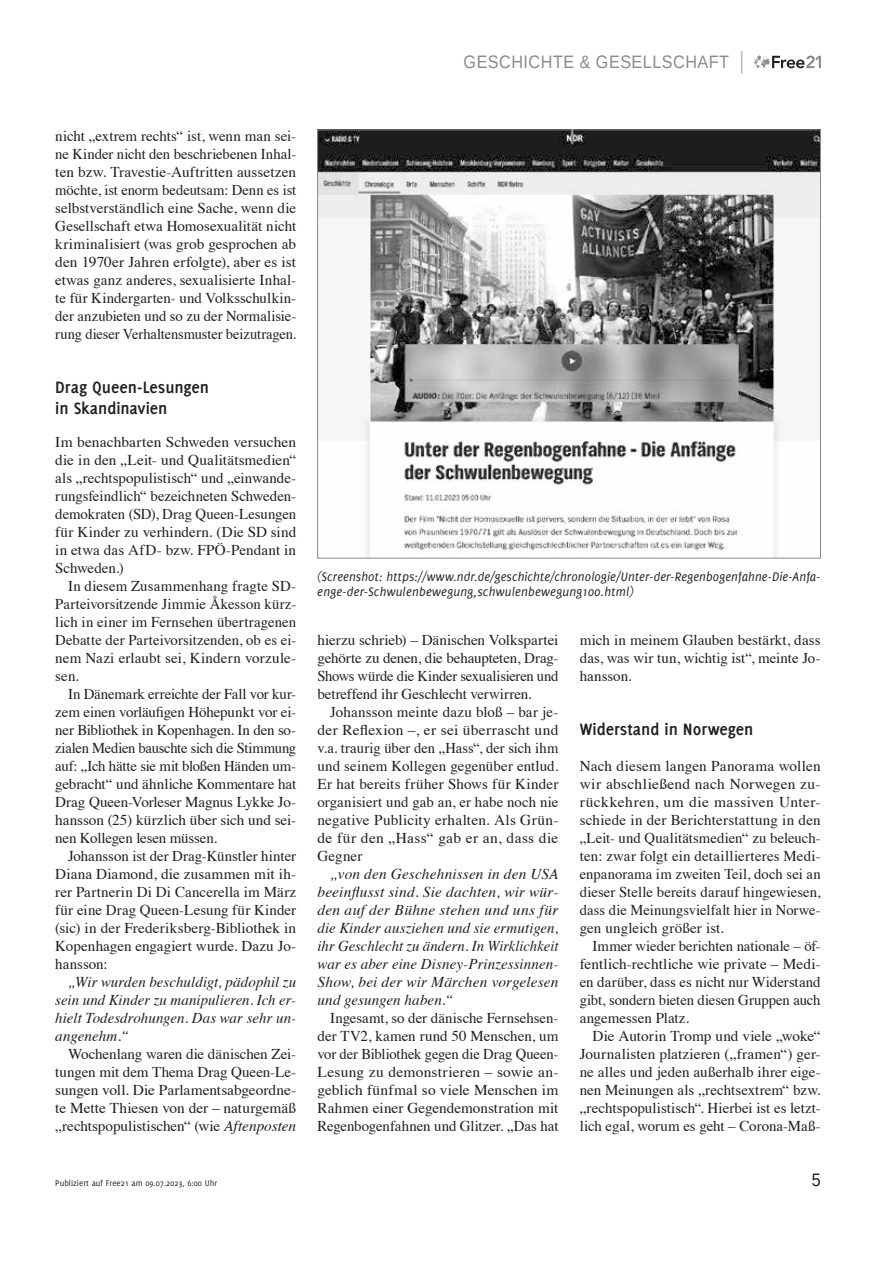
<style>
.page{position:relative;width:893px;height:1263px;background:#fff}
.page>*{position:absolute;margin:0;border:0;box-sizing:border-box;transform-origin:0 0}
.t1{font:700 18px/21px "Delicious";letter-spacing:-.005em;color:#1f1f1f}
.t2{font:18px "Liberation Sans";letter-spacing:.03em;color:#8a8a8a;scale:.9 1}
.t3{font:18px "Liberation Sans";color:#1f1f1f;scale:.9 1}
.t4{font:15px/18px "Times";color:#1f1f1f;text-align:justify}
.t5{font:italic 15px/18px "Times";letter-spacing:.005em;color:#1f1f1f;text-align:justify}
.t6{font:italic 13.5px/15px "Delicious";letter-spacing:.01em;color:#1f1f1f}
.t7{font:9px "Delicious";color:#1f1f1f}
.s1{font-style:italic}
</style>
<div class="page">
<svg style="left:755px;top:55px;width:66px;height:13px"></svg>
<svg style="left:741px;top:51px;width:1px;height:23px"></svg>
<img style="left:319px;top:132px;width:500px;height:424px">
<p class="t2" style="left:464px;top:51px;width:297px">GESCHICHTE &amp; GESELLSCHAFT</p>
<p class="t4" style="left:55px;top:126px;width:242px">nicht „extrem rechts“ ist, wenn man sei&shy;ne Kinder nicht den beschriebenen Inhal&shy;ten bzw. Travestie-Auftritten aussetzen möchte, ist enorm bedeutsam: Denn es ist selbstverständlich eine Sache, wenn die Gesellschaft etwa Homosexualität nicht kriminalisiert (was grob gesprochen ab den 1970er Jahren erfolgte), aber es ist etwas ganz anderes, sexualisierte Inhal&shy;te für Kindergarten- und Volksschulkin&shy;der anzubieten und so zu der Normalisie&shy;rung dieser Verhaltensmuster beizutragen.</p>
<p class="t1" style="left:55px;top:377px;width:155px">Drag Queen-Lesungen in Skandinavien</p>
<p class="t4" style="left:55px;top:432px;width:242px">Im benachbarten Schweden versuchen die in den „Leit- und Qualitätsmedien“ als „rechtspopulistisch“ und „einwande&shy;rungsfeindlich“ bezeichneten Schweden&shy;demokraten (SD), Drag Queen-Lesungen für Kinder zu verhindern. (Die SD sind in etwa das AfD- bzw. FPÖ-Pendant in Schweden.)</p>
<p class="t4" style="left:55px;top:576px;width:242px;text-indent:13px">In diesem Zusammenhang fragte SD-Parteivorsitzende Jimmie Åkesson kürz&shy;lich in einer im Fernsehen übertragenen Debatte der Parteivorsitzenden, ob es ei&shy;nem Nazi erlaubt sei, Kindern vorzule&shy;sen.</p>
<p class="t4" style="left:55px;top:684px;width:242px;text-indent:13px">In Dänemark erreichte der Fall vor kur&shy;zem einen vorläufigen Höhepunkt vor ei&shy;ner Bibliothek in Kopenhagen. In den so&shy;zialen Medien bauschte sich die Stimmung auf: „Ich hätte sie mit bloßen Händen um&shy;gebracht“ und ähnliche Kommentare hat Drag Queen-Vorleser Magnus Lykke Jo&shy;hansson (25) kürzlich über sich und sei&shy;nen Kollegen lesen müssen.</p>
<p class="t4" style="left:55px;top:846px;width:242px;text-indent:13px">Johansson ist der Drag-Künstler hinter Diana Diamond, die zusammen mit ih&shy;rer Partnerin Di Di Cancerella im März für eine Drag Queen-Lesung für Kinder (sic) in der Frederiksberg-Bibliothek in Kopenhagen engagiert wurde. Dazu Jo&shy;hansson:</p>
<p class="t5" style="left:55px;top:972px;width:242px;text-indent:13px">„Wir wurden beschuldigt, pädophil zu sein und Kinder zu manipulieren. Ich er&shy;hielt Todesdrohungen. Das war sehr un&shy;angenehm.“</p>
<p class="t4" style="left:55px;top:1044px;width:242px;text-indent:13px">Wochenlang waren die dänischen Zei&shy;tungen mit dem Thema Drag Queen-Le&shy;sungen voll. Die Parlamentsabgeordne&shy;te Mette Thiesen von der – naturgemäß „rechtspopulistischen“ (wie <span class="s1">Aftenposten</span></p>
<p class="t6" style="left:317px;top:569px;width:505px">(Screenshot: https://www.ndr.de/geschichte/chronologie/Unter-der-Regenbogenfahne-Die-Anfa&shy;enge-der-Schwulenbewegung,schwulenbewegung100.html)</p>
<p class="t4" style="left:317px;top:630px;width:242px">hierzu schrieb) – Dänischen Volkspartei gehörte zu denen, die behaupteten, Drag-Shows würde die Kinder sexualisieren und betreffend ihr Geschlecht verwirren.</p>
<p class="t4" style="left:317px;top:702px;width:242px;text-indent:13px">Johansson meinte dazu bloß – bar je&shy;der Reflexion –, er sei überrascht und v.a. traurig über den „Hass“, der sich ihm und seinem Kollegen gegenüber entlud.<br>Er hat bereits früher Shows für Kinder organisiert und gab an, er habe noch nie negative Publicity erhalten. Als Grün&shy;de für den „Hass“ gab er an, dass die Gegner</p>
<p class="t5" style="left:317px;top:864px;width:242px;text-indent:13px">„von den Geschehnissen in den USA beeinflusst sind. Sie dachten, wir wür&shy;den auf der Bühne stehen und uns für die Kinder ausziehen und sie ermutigen, ihr Geschlecht zu ändern. In Wirklichkeit war es aber eine Disney-Prinzessinnen-Show, bei der wir Märchen vorgelesen und gesungen haben.“</p>
<p class="t4" style="left:317px;top:1008px;width:242px;text-indent:13px">Ingesamt, so der dänische Fernsehsen&shy;der TV2, kamen rund 50 Menschen, um vor der Bibliothek gegen die Drag Queen-Lesung zu demonstrieren – sowie an&shy;geblich fünfmal so viele Menschen im Rahmen einer Gegendemonstration mit Regenbogenfahnen und Glitzer. „Das hat</p>
<p class="t4" style="left:580px;top:630px;width:242px">mich in meinem Glauben bestärkt, dass das, was wir tun, wichtig ist“, meinte Jo&shy;hansson.</p>
<p class="t1" style="left:580px;top:719px;width:175px">Widerstand in Norwegen</p>
<p class="t4" style="left:580px;top:756px;width:242px">Nach diesem langen Panorama wollen wir abschließend nach Norwegen zu&shy;rückkehren, um die massiven Unter&shy;schiede in der Berichterstattung in den „Leit- und Qualitätsmedien“ zu beleuch&shy;ten: zwar folgt ein detaillierteres Medi&shy;enpanorama im zweiten Teil, doch sei an dieser Stelle bereits darauf hingewiesen, dass die Meinungsvielfalt hier in Norwe&shy;gen ungleich größer ist.</p>
<p class="t4" style="left:580px;top:936px;width:242px;text-indent:13px">Immer wieder berichten nationale – öf&shy;fentlich-rechtliche wie private – Medi&shy;en darüber, dass es nicht nur Widerstand gibt, sondern bieten diesen Gruppen auch angemessen Platz.</p>
<p class="t4" style="left:580px;top:1026px;width:242px;text-indent:13px">Die Autorin Tromp und viele „woke“ Journalisten platzieren („framen“) ger&shy;ne alles und jeden außerhalb ihrer eige&shy;nen Meinungen als „rechtsextrem“ bzw. „rechtspopulistisch“. Hierbei ist es letzt&shy;lich egal, worum es geht – Corona-Maß-</p>
<p class="t7" style="left:55px;top:1177px;width:163px">Publiziert auf Free21 am 09.07.2023, 6:00 Uhr</p>
<p class="t3" style="left:812px;top:1168px;width:12px">5</p>
</div>
